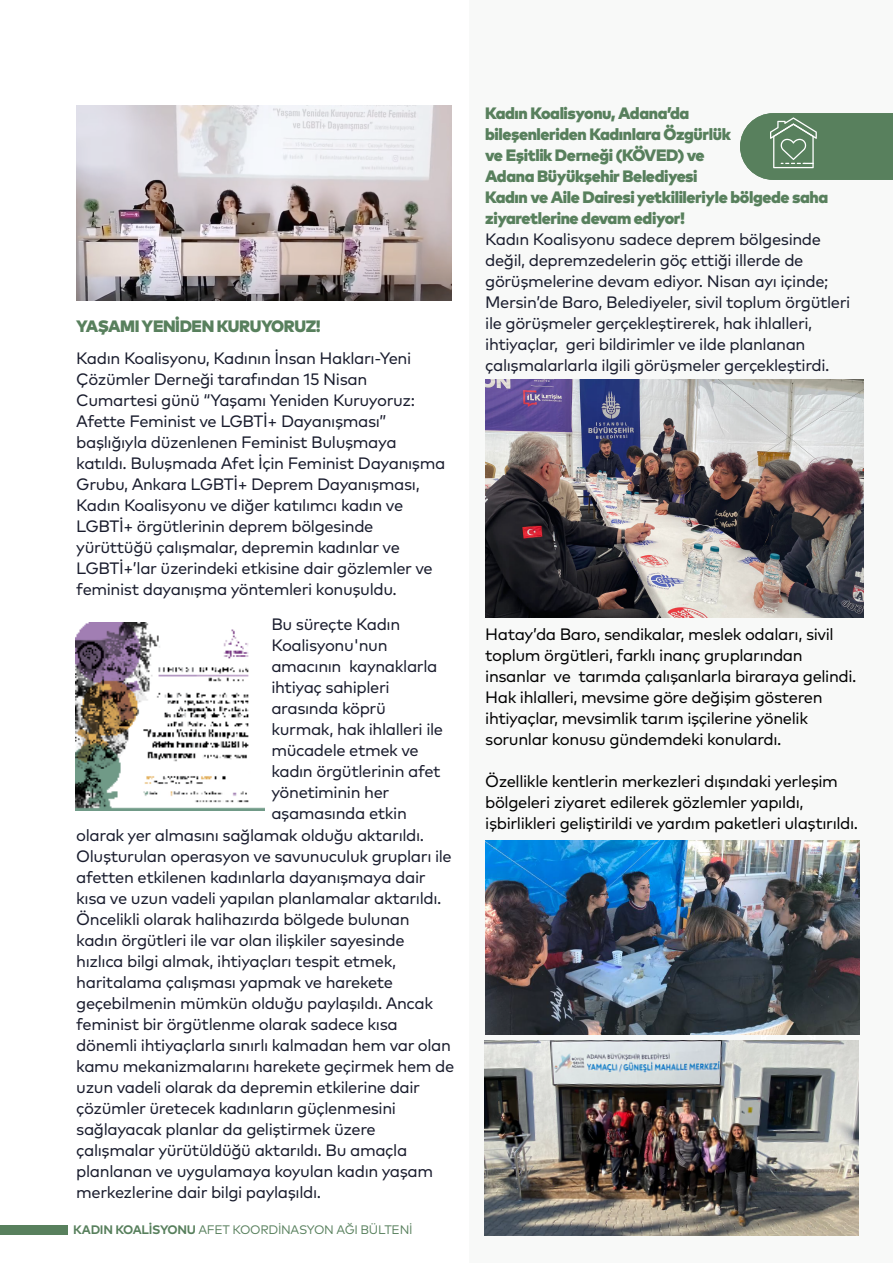
<style>
.page{position:relative;width:893px;height:1263px;background:#fff}
.page>*{position:absolute;margin:0;border:0;box-sizing:border-box;transform-origin:0 0}
.t1{font:16.5px/21px "Mark Pro";letter-spacing:-.025em;color:#191c2d}
.t2{font:16.5px/21px "Mark Pro";letter-spacing:-.025em;color:#000}
.t3{font:900 16.5px/21px "Mark Pro";letter-spacing:-.025em;color:#58805d}
.t4{font:12.3px "Mark Pro";letter-spacing:-.025em;color:#58805d}
.s1{font-weight:700}
</style>
<div class="page">
<div style="left:469px;top:0;width:424px;height:1263px;background:#f8f9f8"></div>
<svg style="left:761px;top:1034px;width:55px;height:7px"></svg>
<img style="left:77px;top:106px;width:374px;height:194px">
<div style="left:0;top:1224px;width:68px;height:10px;background:#58805d"></div>
<svg style="left:740px;top:113px;width:153px;height:67px;background:#668a6a"></svg>
<img style="left:76px;top:622px;width:188px;height:188px">
<img style="left:485px;top:379px;width:379px;height:239px">
<img style="left:485px;top:840px;width:375px;height:194px">
<img style="left:484px;top:1041px;width:375px;height:194px">
<p class="t3" style="left:76px;top:315px;width:246px">YAŞAMI YENİDEN KURUYORUZ!</p>
<p class="t1" style="left:76px;top:346px;width:371px">Kadın Koalisyonu, Kadının İnsan Hakları-Yeni Çözümler Derneği tarafından 15 Nisan Cumartesi günü “Yaşamı Yeniden Kuruyoruz:<br>Afette Feminist ve LGBTİ+ Dayanışması” başlığıyla düzenlenen Feminist Buluşmaya katıldı. Buluşmada Afet İçin Feminist Dayanışma Grubu, Ankara LGBTİ+ Deprem Dayanışması, Kadın Koalisyonu ve diğer katılımcı kadın ve LGBTİ+ örgütlerinin deprem bölgesinde yürüttüğü çalışmalar, depremin kadınlar ve LGBTİ+’lar üzerindeki etkisine dair gözlemler ve feminist dayanışma yöntemleri konuşuldu.</p>
<p class="t1" style="left:271px;top:612px;width:130px">Bu süreçte Kadın</p>
<p class="t1" style="left:271px;top:633px;width:118px">Koalisyonu'nun</p>
<p class="t1" style="left:271px;top:654px;width:168px">amacının kaynaklarla</p>
<p class="t1" style="left:271px;top:675px;width:120px">ihtiyaç sahipleri</p>
<p class="t1" style="left:271px;top:696px;width:116px">arasında köprü</p>
<p class="t1" style="left:271px;top:717px;width:173px">kurmak, hak ihlalleri ile</p>
<p class="t1" style="left:271px;top:738px;width:149px">mücadele etmek ve</p>
<p class="t1" style="left:271px;top:759px;width:171px">kadın örgütlerinin afet</p>
<p class="t1" style="left:271px;top:780px;width:120px">yönetiminin her</p>
<p class="t1" style="left:271px;top:801px;width:137px">aşamasında etkin</p>
<p class="t1" style="left:76px;top:823px;width:349px">olarak yer almasını sağlamak olduğu aktarıldı.</p>
<p class="t1" style="left:76px;top:844px;width:377px">Oluşturulan operasyon ve savunuculuk grupları ile</p>
<p class="t1" style="left:76px;top:865px;width:351px">afetten etkilenen kadınlarla dayanışmaya dair</p>
<p class="t1" style="left:76px;top:886px;width:367px">kısa ve uzun vadeli yapılan planlamalar aktarıldı.</p>
<p class="t1" style="left:76px;top:907px;width:335px">Öncelikli olarak halihazırda bölgede bulunan</p>
<p class="t1" style="left:76px;top:928px;width:330px">kadın örgütleri ile var olan ilişkiler sayesinde</p>
<p class="t1" style="left:76px;top:949px;width:321px">hızlıca bilgi almak, ihtiyaçları tespit etmek,</p>
<p class="t1" style="left:76px;top:970px;width:318px">haritalama çalışması yapmak ve harekete</p>
<p class="t1" style="left:76px;top:991px;width:358px">geçebilmenin mümkün olduğu paylaşıldı. Ancak</p>
<p class="t1" style="left:76px;top:1012px;width:323px">feminist bir örgütlenme olarak sadece kısa</p>
<p class="t1" style="left:76px;top:1033px;width:376px">dönemli ihtiyaçlarla sınırlı kalmadan hem var olan</p>
<p class="t1" style="left:76px;top:1054px;width:379px">kamu mekanizmalarını harekete geçirmek hem de</p>
<p class="t1" style="left:76px;top:1075px;width:345px">uzun vadeli olarak da depremin etkilerine dair</p>
<p class="t1" style="left:76px;top:1096px;width:321px">çözümler üretecek kadınların güçlenmesini</p>
<p class="t1" style="left:76px;top:1117px;width:301px">sağlayacak planlar da geliştirmek üzere</p>
<p class="t1" style="left:76px;top:1138px;width:333px">çalışmalar yürütüldüğü aktarıldı. Bu amaçla</p>
<p class="t1" style="left:76px;top:1159px;width:358px">planlanan ve uygulamaya koyulan kadın yaşam</p>
<p class="t1" style="left:76px;top:1180px;width:246px">merkezlerine dair bilgi paylaşıldı.</p>
<p class="t4" style="left:73px;top:1220px;width:341px"><span class="s1">KADIN KOALİSYONU</span> AFET KOORDİNASYON AĞI BÜLTENİ</p>
<p class="t3" style="left:485px;top:101px;width:345px">Kadın Koalisyonu, Adana’da<br>bileşenleriden Kadınlara Özgürlük<br>ve Eşitlik Derneği (KÖVED) ve<br>Adana Büyükşehir Belediyesi<br>Kadın ve Aile Dairesi yetkilileriyle bölgede saha ziyaretlerine devam ediyor!</p>
<p class="t1" style="left:485px;top:227px;width:367px">Kadın Koalisyonu sadece deprem bölgesinde değil, depremzedelerin göç ettiği illerde de görüşmelerine devam ediyor. Nisan ayı içinde; Mersin’de Baro, Belediyeler, sivil toplum örgütleri ile görüşmeler gerçekleştirerek, hak ihlalleri, ihtiyaçlar, geri bildirimler ve ilde planlanan çalışmalarlarla ilgili görüşmeler gerçekleştirdi.</p>
<p class="t2" style="left:485px;top:622px;width:373px">Hatay’da Baro, sendikalar, meslek odaları, sivil toplum örgütleri, farklı inanç gruplarından insanlar ve tarımda çalışanlarla biraraya gelindi.<br>Hak ihlalleri, mevsime göre değişim gösteren ihtiyaçlar, mevsimlik tarım işçilerine yönelik sorunlar konusu gündemdeki konulardı.</p>
<p class="t2" style="left:485px;top:769px;width:375px">Özellikle kentlerin merkezleri dışındaki yerleşim bölgeleri ziyaret edilerek gözlemler yapıldı, işbirlikleri geliştirildi ve yardım paketleri ulaştırıldı.</p>
</div>
